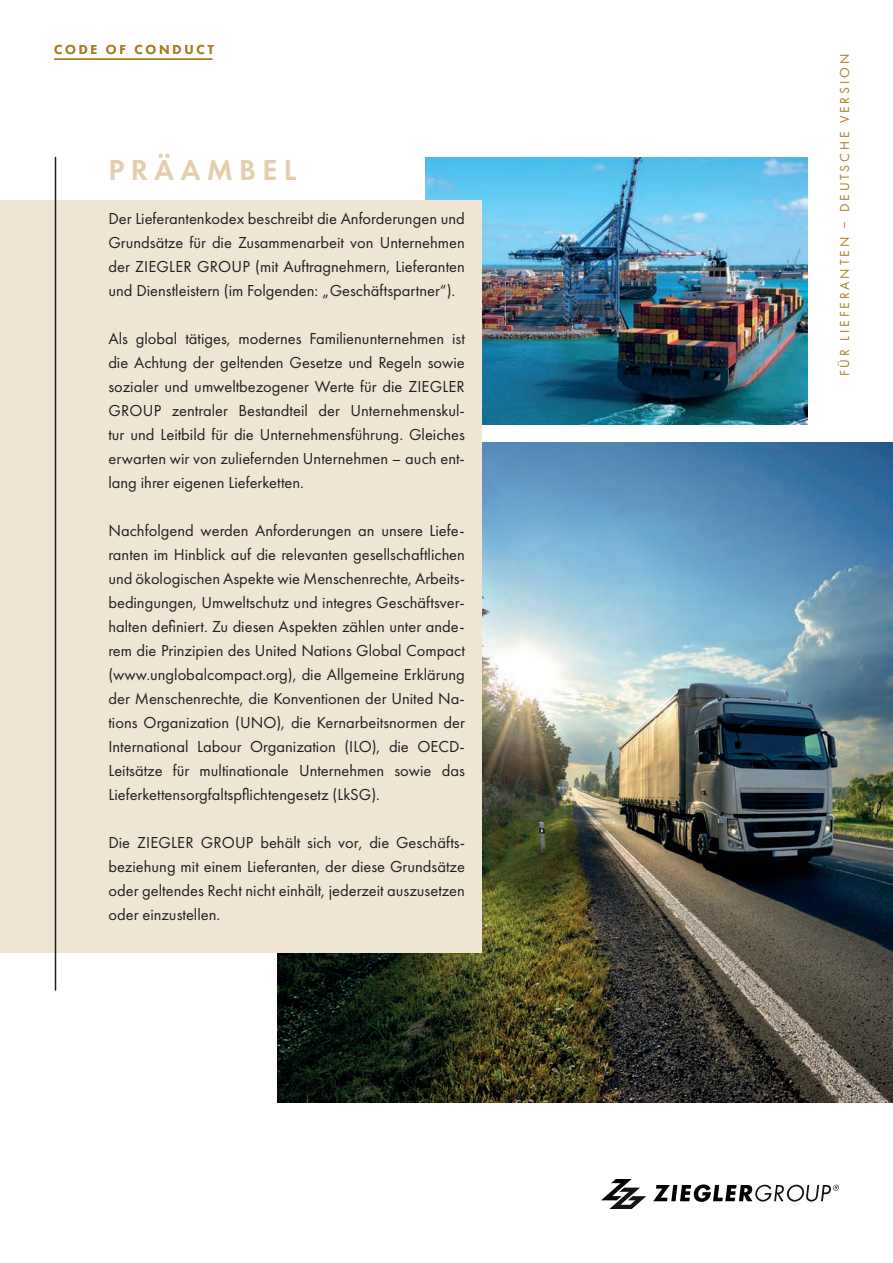
<style>
.page{position:relative;width:893px;height:1263px;background:#fff}
.page>*{position:absolute;margin:0;border:0;box-sizing:border-box;transform-origin:0 0}
.t1{font:600 30px "Futura PT";letter-spacing:.205em;color:#e3cfad}
.t2{font:16.5px/24px "Futura PT";color:#231f20;text-align:justify}
.t3{font:13.5px "Futura PT";letter-spacing:.21em;color:#ab7e27}
.t4{font:600 13.5px "Futura PT";letter-spacing:.21em;color:#ab7e27}
</style>
<div class="page">
<svg style="left:601px;top:1179px;width:45px;height:30px"></svg>
<svg style="left:653px;top:1184px;width:186px;height:18px"></svg>
<img style="left:277px;top:442px;width:616px;height:660px">
<img style="left:425px;top:157px;width:382px;height:267px">
<div style="left:0;top:200px;width:482px;height:752px;background:#eee5d3"></div>
<hr style="left:55px;top:157px;width:1px;height:833px;background:#231f20">
<hr style="left:55px;top:58px;width:157px;height:2px;background:#ab7e27">
<p class="t4" style="left:54px;top:41px;width:161px">CODE OF CONDUCT</p>
<h1 class="t1" style="left:109px;top:151px;width:189px">PRÄAMBEL</h1>
<p class="t2" style="left:108px;top:206px;width:358px">Der Lieferantenkodex beschreibt die Anforderungen und Grundsätze für die Zusammenarbeit von Unternehmen der ZIEGLER GROUP (mit Auftragnehmern, Lieferanten und Dienstleistern (im Folgenden: „Geschäftspartner“).</p>
<p class="t2" style="left:108px;top:326px;width:358px">Als global tätiges, modernes Familienunternehmen ist die Achtung der geltenden Gesetze und Regeln sowie sozialer und umweltbezogener Werte für die ZIEGLER GROUP zentraler Bestandteil der Unternehmenskul&shy;tur und Leitbild für die Unternehmensführung. Gleiches erwarten wir von zuliefernden Unternehmen – auch ent&shy;lang ihrer eigenen Lieferketten.</p>
<p class="t2" style="left:108px;top:519px;width:358px">Nachfolgend werden Anforderungen an unsere Liefe&shy;ranten im Hinblick auf die relevanten gesellschaftlichen und ökologischen Aspekte wie Menschenrechte, Arbeits&shy;bedingungen, Umweltschutz und integres Geschäftsver&shy;halten definiert. Zu diesen Aspekten zählen unter ande&shy;rem die Prinzipien des United Nations Global Compact (www.unglobalcompact.org), die Allgemeine Erklärung der Menschenrechte, die Konventionen der United Na&shy;tions Organization (UNO), die Kernarbeitsnormen der International Labour Organization (ILO), die OECD-Leitsätze für multinationale Unternehmen sowie das Lieferkettensorgfaltspflichtengesetz (LkSG).</p>
<p class="t2" style="left:108px;top:831px;width:358px">Die ZIEGLER GROUP behält sich vor, die Geschäfts&shy;beziehung mit einem Lieferanten, der diese Grundsätze oder geltendes Recht nicht einhält, jederzeit auszusetzen oder einzustellen.</p>
<p class="t3" style="left:837px;top:376px;width:324px;rotate:-90deg">FÜR LIEFERANTEN – DEUTSCHE VERSION</p>
</div>
